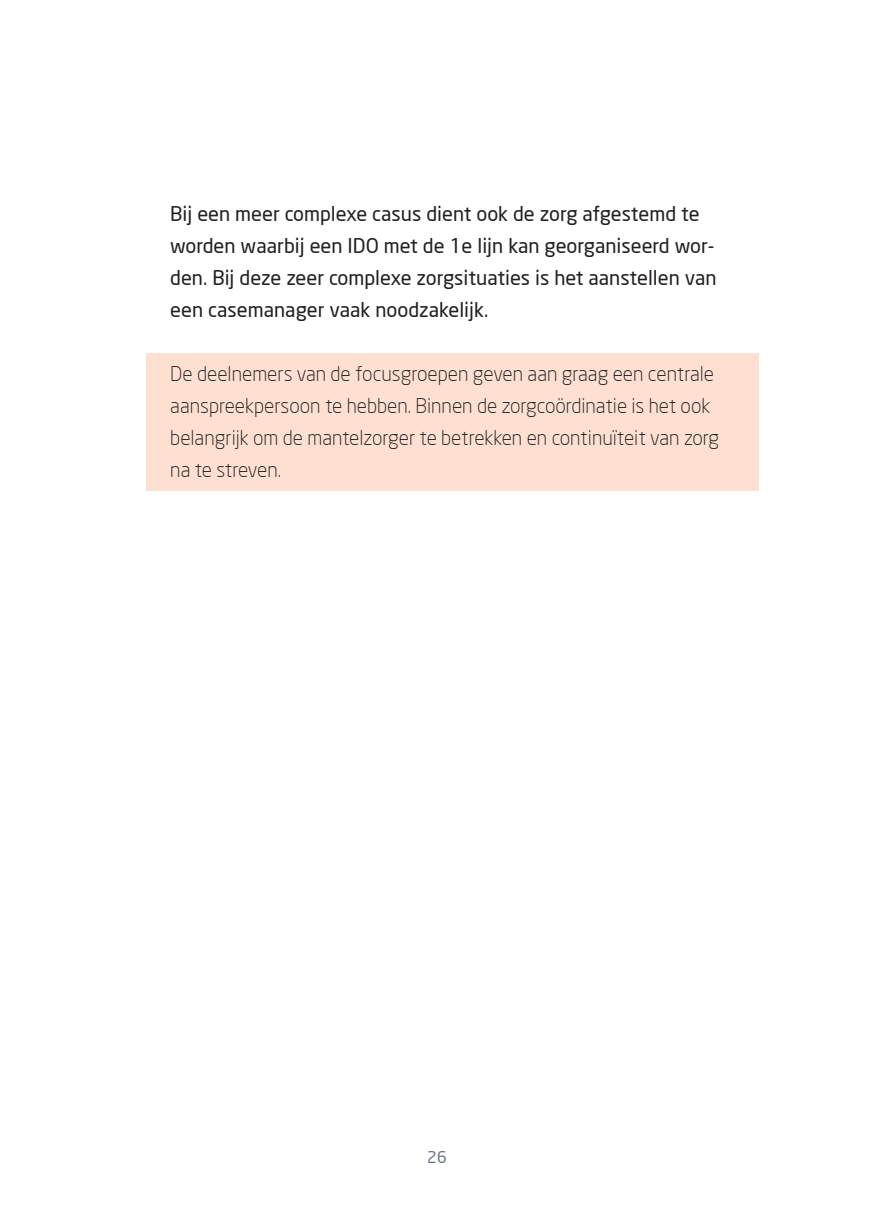
<style>
.page{position:relative;width:874px;height:1225px;background:#fff}
.page>*{position:absolute;margin:0;border:0;box-sizing:border-box;transform-origin:0 0}
.t1{font:20px/32px "Neo Sans";color:#231f20}
.t2{font:300 20px/32px "Neo Sans";color:#231f20}
.t3{font:16px "Neo Sans";color:#677387}
</style>
<div class="page">
<div style="left:146px;top:353px;width:612px;height:137px;background:#fde0d1"></div>
<p class="t1" style="left:170px;top:197px;width:547px">Bij een meer complexe casus dient ook de zorg afgestemd te worden waarbij een IDO met de 1e lijn kan georganiseerd wor&shy;den. Bij deze zeer complexe zorgsituaties is het aanstellen van een casemanager vaak noodzakelijk.</p>
<p class="t2" style="left:170px;top:357px;width:550px">De deelnemers van de focusgroepen geven aan graag een centrale aanspreekpersoon te hebben. Binnen de zorgcoördinatie is het ook belangrijk om de mantelzorger te betrekken en continuïteit van zorg na te streven.</p>
<p class="t3" style="left:427px;top:1147px;width:21px">26</p>
</div>
